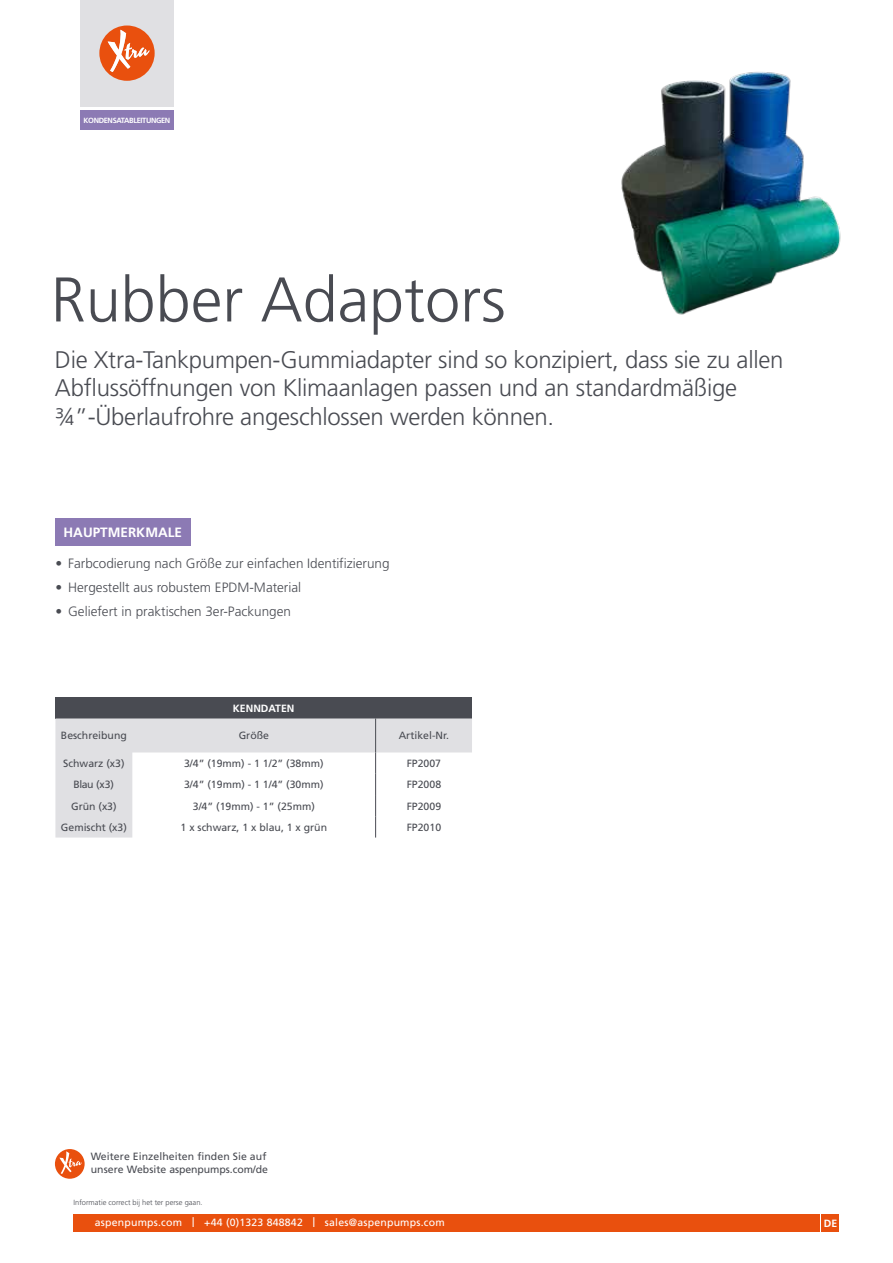
<style>
.page{position:relative;width:893px;height:1263px;background:#fff}
.page>*{position:absolute;margin:0;border:0;box-sizing:border-box;transform-origin:0 0}
.t1{font:300 63px "Frutiger LT Pro";color:#494b52}
.t2{font:300 24px/28.8px "Frutiger LT Pro";letter-spacing:-.01em;color:#494b52}
.t3{font:300 13.5px "Frutiger LT Pro";color:#494b52}
.t4{font:700 13.5px "Frutiger LT Pro";color:#fff}
.t5{font:10.5px/13.2px "Frutiger LT Pro";color:#494b52}
.t6{font:10.5px "Frutiger LT Pro";letter-spacing:.02em;color:#fff}
.t7{font:700 10.5px "Frutiger LT Pro";color:#fff}
.t8{font:300 7.5px "Frutiger LT Pro";color:#494b52}
.t9{font:700 7.5px "Frutiger LT Pro";letter-spacing:-.05em;color:#fff}
.s1{font-size:13.2px}
</style>
<div class="page">
<div style="left:55px;top:519px;width:136px;height:27px;background:#8c7ab4"></div>
<div style="left:55px;top:697px;width:417px;height:21px;background:#494b52"></div>
<svg style="left:55px;top:718px;width:417px;height:119px"></svg>
<hr style="left:375px;top:718px;width:1px;height:34px;background:#494b52">
<svg style="left:375px;top:752px;width:1px;height:85px"></svg>
<svg style="left:55px;top:1149px;width:30px;height:30px"></svg>
<svg style="left:59px;top:1151px;width:23px;height:23px"></svg>
<div style="left:80px;top:0;width:94px;height:106px;background:#e0e0e3"></div>
<svg style="left:99px;top:26px;width:56px;height:55px"></svg>
<div style="left:80px;top:111px;width:94px;height:19px;background:#8c7ab4"></div>
<div style="left:74px;top:1214px;width:746px;height:17px;background:#e9500e"></div>
<div style="left:822px;top:1214px;width:17px;height:17px;background:#e9500e"></div>
<img style="left:621px;top:72px;width:220px;height:243px">
<p class="t9" style="left:84px;top:116px;width:88px">KONDENSATABLEITUNGEN</p>
<h1 class="t1" style="left:51px;top:263px;width:456px">Rubber Adaptors</h1>
<h2 class="t2" style="left:55px;top:345px;width:730px">Die Xtra-Tankpumpen-Gummiadapter sind so konzipiert, dass sie zu allen<br>Abflussöffnungen von Klimaanlagen passen und an standardmäßige ¾”-Überlaufrohre angeschlossen werden können.</h2>
<p class="t4" style="left:64px;top:525px;width:120px">HAUPTMERKMALE</p>
<p class="t3" style="left:55px;top:556px;width:336px">• Farbcodierung nach Größe zur einfachen Identifizierung</p>
<p class="t3" style="left:55px;top:580px;width:247px">• Hergestellt aus robustem EPDM-Material</p>
<p class="t3" style="left:55px;top:603px;width:237px">• Geliefert in praktischen 3er-Packungen</p>
<p class="t7" style="left:233px;top:702px;width:63px">KENNDATEN</p>
<p class="t5" style="left:61px;top:729px;width:67px">Beschreibung</p>
<p class="t5" style="left:239px;top:729px;width:32px">Größe</p>
<p class="t5" style="left:399px;top:729px;width:52px">Artikel-Nr.</p>
<p class="t5" style="left:63px;top:757px;width:63px">Schwarz (x3)</p>
<p class="t5" style="left:184px;top:757px;width:141px">3/4” (19mm) - 1 1/2” (38mm)</p>
<p class="t5" style="left:407px;top:757px;width:36px">FP2007</p>
<p class="t5" style="left:74px;top:778px;width:42px">Blau (x3)</p>
<p class="t5" style="left:184px;top:778px;width:141px">3/4” (19mm) - 1 1/4” (30mm)</p>
<p class="t5" style="left:407px;top:778px;width:36px">FP2008</p>
<p class="t5" style="left:71px;top:799px;width:47px">Grün (x3)</p>
<p class="t5" style="left:193px;top:799px;width:123px">3/4” (19mm) - 1” (25mm)</p>
<p class="t5" style="left:407px;top:799px;width:36px">FP2009</p>
<p class="t5" style="left:61px;top:821px;width:67px">Gemischt (x3)</p>
<p class="t5" style="left:181px;top:821px;width:148px">1 x schwarz, 1 x blau, 1 x grün</p>
<p class="t5" style="left:407px;top:821px;width:36px">FP2010</p>
<p class="t5" style="left:91px;top:1150px;width:179px">Weitere Einzelheiten finden Sie auf unsere Website aspenpumps.com/de</p>
<p class="t8" style="left:74px;top:1198px;width:131px">Informatie correct bij het ter perse gaan.</p>
<p class="t6" style="left:95px;top:1216px;width:351px">aspenpumps.com <span class="s1">l</span> +44 (0)1323 848842 <span class="s1">l</span> sales@aspenpumps.com</p>
<p class="t7" style="left:824px;top:1217px;width:15px">DE</p>
</div>
